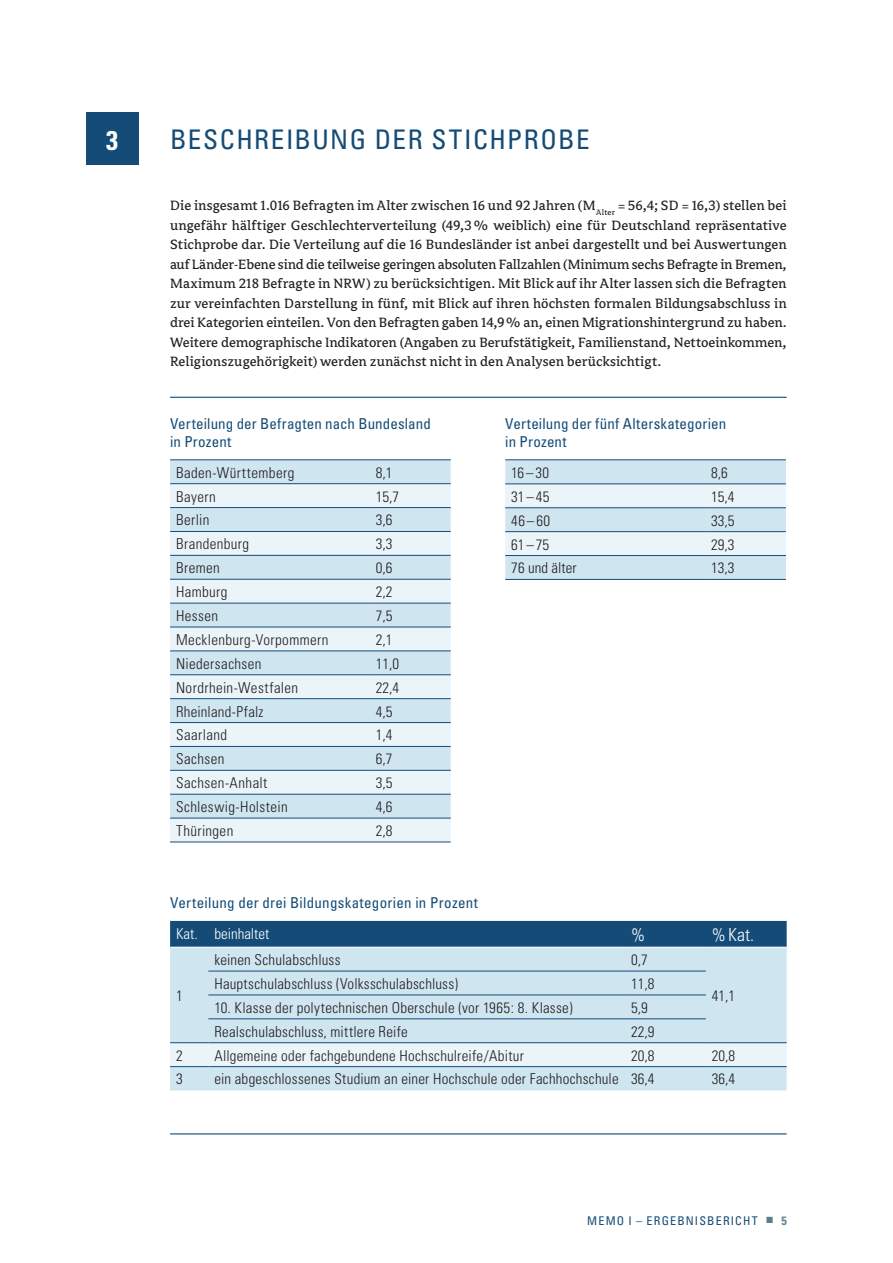
<style>
.page{position:relative;width:893px;height:1263px;background:#fff}
.page>*{position:absolute;margin:0;border:0;box-sizing:border-box;transform-origin:0 0}
.t1{font:condensed 27px "Univers";letter-spacing:.055em;color:#144c77}
.t2{font:700 condensed 27px "Univers";color:#fff}
.t3{font:300 condensed 18px "Univers";color:#fff}
.t4{font:15px/19.5px "Avance Pro";color:#231f20;text-align:justify}
.t5{font:300 condensed 15px "Univers";letter-spacing:.02em;color:#231f20}
.t6{font:condensed 15px/18px "Univers";letter-spacing:.01em;color:#144c77}
.t7{font:300 condensed 15px "Univers";color:#fff}
.t8{font:condensed 12px "Univers";letter-spacing:.095em;color:#144c77}
.s1{font-family:"Avance Pro";font-style:italic;font-stretch:normal;color:#5b7e8d}
.s2{font-weight:700;color:#5b7e8d}
</style>
<div class="page">
<div style="left:170px;top:460px;width:281px;height:23px;background:#cfe6f1"></div>
<svg style="left:170px;top:484px;width:281px;height:358px;background:#dbebf3"></svg>
<hr style="left:170px;top:483px;width:200px;height:1px;background:#144c77">
<hr style="left:370px;top:483px;width:81px;height:1px;background:#144c77">
<hr style="left:170px;top:507px;width:200px;height:1px;background:#144c77">
<hr style="left:370px;top:507px;width:81px;height:1px;background:#144c77">
<hr style="left:170px;top:531px;width:200px;height:1px;background:#144c77">
<hr style="left:370px;top:531px;width:81px;height:1px;background:#144c77">
<hr style="left:170px;top:555px;width:200px;height:1px;background:#144c77">
<hr style="left:370px;top:555px;width:81px;height:1px;background:#144c77">
<hr style="left:170px;top:579px;width:200px;height:1px;background:#144c77">
<hr style="left:370px;top:579px;width:81px;height:1px;background:#144c77">
<hr style="left:170px;top:603px;width:200px;height:1px;background:#144c77">
<hr style="left:370px;top:603px;width:81px;height:1px;background:#144c77">
<hr style="left:170px;top:627px;width:200px;height:1px;background:#144c77">
<hr style="left:370px;top:627px;width:81px;height:1px;background:#144c77">
<hr style="left:170px;top:651px;width:200px;height:1px;background:#144c77">
<hr style="left:370px;top:651px;width:81px;height:1px;background:#144c77">
<hr style="left:170px;top:674px;width:200px;height:1px;background:#144c77">
<hr style="left:370px;top:674px;width:81px;height:1px;background:#144c77">
<hr style="left:170px;top:698px;width:200px;height:1px;background:#144c77">
<hr style="left:370px;top:698px;width:81px;height:1px;background:#144c77">
<hr style="left:170px;top:722px;width:200px;height:1px;background:#144c77">
<hr style="left:370px;top:722px;width:81px;height:1px;background:#144c77">
<hr style="left:170px;top:746px;width:200px;height:1px;background:#144c77">
<hr style="left:370px;top:746px;width:81px;height:1px;background:#144c77">
<hr style="left:170px;top:770px;width:200px;height:1px;background:#144c77">
<hr style="left:370px;top:770px;width:81px;height:1px;background:#144c77">
<hr style="left:170px;top:794px;width:200px;height:1px;background:#144c77">
<hr style="left:370px;top:794px;width:81px;height:1px;background:#144c77">
<hr style="left:170px;top:818px;width:200px;height:1px;background:#144c77">
<hr style="left:370px;top:818px;width:81px;height:1px;background:#144c77">
<hr style="left:170px;top:842px;width:200px;height:1px;background:#144c77">
<hr style="left:370px;top:842px;width:81px;height:1px;background:#144c77">
<hr style="left:170px;top:459px;width:200px;height:1px;background:#144c77">
<hr style="left:370px;top:459px;width:81px;height:1px;background:#144c77">
<svg style="left:505px;top:460px;width:281px;height:119px;background:#d7e9f2"></svg>
<hr style="left:505px;top:484px;width:200px;height:1px;background:#144c77">
<hr style="left:705px;top:484px;width:81px;height:1px;background:#144c77">
<hr style="left:505px;top:507px;width:200px;height:1px;background:#144c77">
<hr style="left:705px;top:507px;width:81px;height:1px;background:#144c77">
<hr style="left:505px;top:531px;width:200px;height:1px;background:#144c77">
<hr style="left:705px;top:531px;width:81px;height:1px;background:#144c77">
<hr style="left:505px;top:555px;width:200px;height:1px;background:#144c77">
<hr style="left:705px;top:555px;width:81px;height:1px;background:#144c77">
<hr style="left:505px;top:579px;width:200px;height:1px;background:#144c77">
<hr style="left:705px;top:579px;width:81px;height:1px;background:#144c77">
<hr style="left:505px;top:459px;width:200px;height:1px;background:#144c77">
<hr style="left:705px;top:459px;width:81px;height:1px;background:#144c77">
<div style="left:170px;top:921px;width:617px;height:26px;background:#144c77"></div>
<div style="left:170px;top:948px;width:617px;height:142px;background:#cfe6f1"></div>
<div style="left:170px;top:1043px;width:617px;height:23px;background:#eaf4f9"></div>
<hr style="left:208px;top:971px;width:417px;height:1px;background:#144c77">
<hr style="left:625px;top:971px;width:81px;height:1px;background:#144c77">
<hr style="left:208px;top:995px;width:417px;height:1px;background:#144c77">
<hr style="left:625px;top:995px;width:81px;height:1px;background:#144c77">
<hr style="left:208px;top:1018px;width:417px;height:1px;background:#144c77">
<hr style="left:625px;top:1018px;width:81px;height:1px;background:#144c77">
<hr style="left:170px;top:1042px;width:38px;height:1px;background:#144c77">
<hr style="left:208px;top:1042px;width:417px;height:1px;background:#144c77">
<hr style="left:625px;top:1042px;width:81px;height:1px;background:#144c77">
<hr style="left:706px;top:1042px;width:81px;height:1px;background:#144c77">
<hr style="left:170px;top:1066px;width:38px;height:1px;background:#144c77">
<hr style="left:208px;top:1066px;width:417px;height:1px;background:#144c77">
<hr style="left:625px;top:1066px;width:81px;height:1px;background:#144c77">
<hr style="left:706px;top:1066px;width:81px;height:1px;background:#144c77">
<hr style="left:170px;top:397px;width:617px;height:1px;background:#144c77">
<hr style="left:170px;top:1133px;width:617px;height:1px;background:#144c77">
<div style="left:86px;top:113px;width:52px;height:52px;background:#144c77"></div>
<h1 class="t2" style="left:106px;top:123px;width:13px">3</h1>
<h1 class="t1" style="left:170px;top:122px;width:418px">Beschrei bung der Stichprobe</h1>
<p class="t4" style="left:170px;top:196px;width:618px">Die insgesamt 1.016 Befragten im Alter zwischen 16 und 92 Jahren (M<sub>Alter</sub> = 56,4; SD = 16,3) stellen bei ungefähr hälftiger Geschlechterverteilung (49,3% weiblich) eine für Deutschland repräsentative Stichprobe dar. Die Verteilung auf die 16 Bundesländer ist anbei dargestellt und bei Auswertungen auf Länder-Ebene sind die teilweise geringen absoluten Fallzahlen (Minimum sechs Befragte in Bremen, Maximum 218 Befragte in NRW) zu berücksichtigen. Mit Blick auf ihr Alter lassen sich die Befragten zur vereinfachten Darstellung in fünf, mit Blick auf ihren höchsten formalen Bildungsabschluss in drei Kategorien einteilen. Von den Befragten gaben 14,9% an, einen Migrationshintergrund zu haben.<br>Weitere demographische Indikatoren (Angaben zu Berufstätigkeit, Familienstand, Nettoeinkommen, Religionszugehörigkeit) werden zunächst nicht in den Analysen berücksichtigt.</p>
<p class="t6" style="left:170px;top:414px;width:262px">Verteilung der Befragten nach Bundesland in Prozent</p>
<p class="t5" style="left:176px;top:463px;width:120px">Baden-Württemberg</p>
<p class="t5" style="left:376px;top:463px;width:18px">8,1</p>
<p class="t5" style="left:176px;top:487px;width:41px">Bayern</p>
<p class="t5" style="left:376px;top:487px;width:25px">15,7</p>
<p class="t5" style="left:176px;top:511px;width:35px">Berlin</p>
<p class="t5" style="left:376px;top:511px;width:18px">3,6</p>
<p class="t5" style="left:176px;top:535px;width:75px">Brandenburg</p>
<p class="t5" style="left:376px;top:535px;width:18px">3,3</p>
<p class="t5" style="left:176px;top:559px;width:45px">Bremen</p>
<p class="t5" style="left:376px;top:559px;width:18px">0,6</p>
<p class="t5" style="left:176px;top:583px;width:53px">Hamburg</p>
<p class="t5" style="left:376px;top:583px;width:18px">2,2</p>
<p class="t5" style="left:176px;top:607px;width:44px">Hessen</p>
<p class="t5" style="left:376px;top:607px;width:18px">7,5</p>
<p class="t5" style="left:176px;top:631px;width:154px">Mecklenburg-Vorpommern</p>
<p class="t5" style="left:376px;top:631px;width:18px">2,1</p>
<p class="t5" style="left:176px;top:654px;width:87px">Niedersachsen</p>
<p class="t5" style="left:376px;top:654px;width:25px">11,0</p>
<p class="t5" style="left:176px;top:678px;width:124px">Nordrhein-Westfalen</p>
<p class="t5" style="left:376px;top:678px;width:25px">22,4</p>
<p class="t5" style="left:176px;top:702px;width:89px">Rheinland-Pfalz</p>
<p class="t5" style="left:376px;top:702px;width:18px">4,5</p>
<p class="t5" style="left:176px;top:726px;width:52px">Saarland</p>
<p class="t5" style="left:376px;top:726px;width:18px">1,4</p>
<p class="t5" style="left:176px;top:750px;width:50px">Sachsen</p>
<p class="t5" style="left:376px;top:750px;width:18px">6,7</p>
<p class="t5" style="left:176px;top:774px;width:93px">Sachsen-Anhalt</p>
<p class="t5" style="left:376px;top:774px;width:18px">3,5</p>
<p class="t5" style="left:176px;top:798px;width:113px">Schleswig-Holstein</p>
<p class="t5" style="left:376px;top:798px;width:18px">4,6</p>
<p class="t5" style="left:176px;top:822px;width:59px">Thüringen</p>
<p class="t5" style="left:376px;top:822px;width:18px">2,8</p>
<p class="t6" style="left:505px;top:414px;width:222px">Verteilung der fünf Alterskategorien in Prozent</p>
<p class="t5" style="left:511px;top:464px;width:39px">16–30</p>
<p class="t5" style="left:711px;top:464px;width:18px">8,6</p>
<p class="t5" style="left:511px;top:487px;width:40px">31–45</p>
<p class="t5" style="left:711px;top:487px;width:25px">15,4</p>
<p class="t5" style="left:511px;top:511px;width:40px">46–60</p>
<p class="t5" style="left:711px;top:511px;width:25px">33,5</p>
<p class="t5" style="left:511px;top:535px;width:40px">61–75</p>
<p class="t5" style="left:711px;top:535px;width:25px">29,3</p>
<p class="t5" style="left:511px;top:559px;width:67px">76 und älter</p>
<p class="t5" style="left:711px;top:559px;width:25px">13,3</p>
<p class="t6" style="left:170px;top:894px;width:310px">Verteilung der drei Bildungskategorien in Prozent</p>
<p class="t7" style="left:176px;top:924px;width:95px">Kat. beinhaltet</p>
<p class="t3" style="left:631px;top:924px;width:16px">%</p>
<p class="t3" style="left:712px;top:924px;width:44px">%Kat.</p>
<p class="t5" style="left:176px;top:986px;width:8px">1</p>
<p class="t5" style="left:214px;top:951px;width:128px">keinen Schulabschluss</p>
<p class="t5" style="left:631px;top:951px;width:18px">0,7</p>
<p class="t5" style="left:214px;top:975px;width:245px">Hauptschulabschluss (Volksschulabschluss)</p>
<p class="t5" style="left:631px;top:975px;width:25px">11,8</p>
<p class="t5" style="left:214px;top:998px;width:360px">10. Klasse der polytechnischen Oberschule (vor 1965: 8. Klasse)</p>
<p class="t5" style="left:631px;top:998px;width:18px">5,9</p>
<p class="t5" style="left:214px;top:1022px;width:195px">Realschulabschluss, mittlere Reife</p>
<p class="t5" style="left:631px;top:1022px;width:25px">22,9</p>
<p class="t5" style="left:712px;top:986px;width:25px">41,1</p>
<p class="t5" style="left:176px;top:1046px;width:8px">2</p>
<p class="t5" style="left:214px;top:1046px;width:311px">Allgemeine oder fachgebundene Hochschulreife/Abitur</p>
<p class="t5" style="left:631px;top:1046px;width:25px">20,8</p>
<p class="t5" style="left:712px;top:1046px;width:25px">20,8</p>
<p class="t5" style="left:176px;top:1070px;width:8px">3</p>
<p class="t5" style="left:214px;top:1070px;width:442px">ein abgeschlossenes Studium an einer Hochschule oder Fachhochschule 36,4</p>
<p class="t5" style="left:712px;top:1070px;width:25px">36,4</p>
<p class="t8" style="left:587px;top:1213px;width:201px">MEMO I – Ergebnisbericht <span class="s1">▪</span> <span class="s2">5</span></p>
</div>
